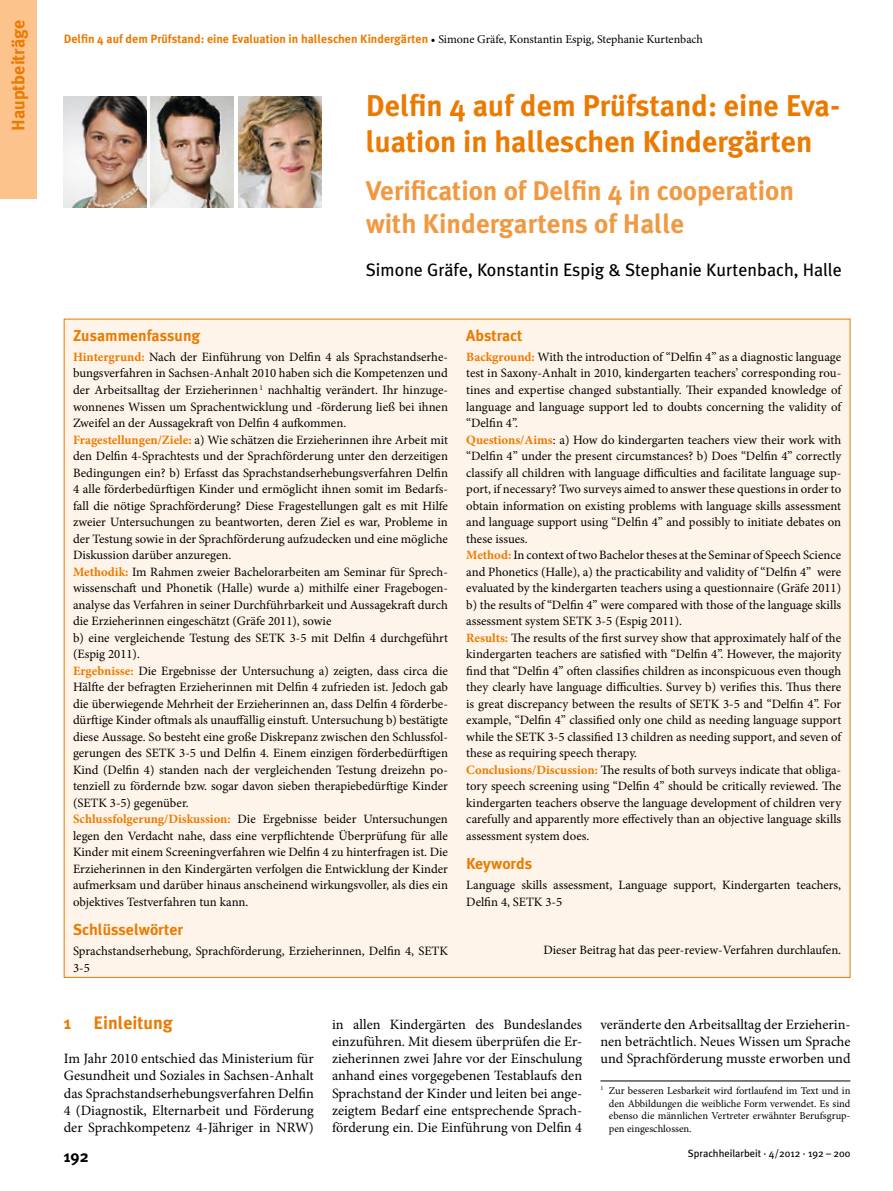
<style>
.page{position:relative;width:893px;height:1191px;background:#fff}
.page>*{position:absolute;margin:0;border:0;box-sizing:border-box;transform-origin:0 0}
.t1{font:700 30px/36px "Meta Plus";color:#eb7a00}
.t2{font:700 27px/32.4px "Meta Plus";color:#f19942}
.t3{font:18px "Meta Plus";color:#000}
.t4{font:700 18px "Meta Plus";color:#eb7a00}
.t5{font:700 16.5px "Meta Plus";color:#000}
.t6{font:700 15.75px "Meta Plus";color:#eb7a00}
.t7{font:14.25px/17.1px "Minion Pro";color:#000;text-align:justify}
.t8{font:12.75px/16.5px "Minion Pro";color:#000}
.t9{font:700 12px "Meta Plus";color:#eb7a00}
.t10{font:10.5px/12.6px "Minion Pro";color:#000;text-align:justify}
.t11{font:10.5px "Meta Plus";color:#000}
.s1{font-family:"Minion Pro";font-weight:400;color:#000}
.s2{font-weight:700;color:#eb7a00}
</style>
<div class="page">
<div style="left:0;top:0;width:36px;height:198px;background:#fcc38c"></div>
<div style="left:64px;top:319px;width:786px;height:658px;background:#fff4e9"></div>
<img style="left:64px;top:97px;width:83px;height:111px">
<img style="left:151px;top:97px;width:83px;height:111px">
<img style="left:238px;top:97px;width:83px;height:111px">
<hr style="left:600px;top:1080px;width:250px;height:1px;background:#000">
<h3 class="t4" style="left:8px;top:131px;width:113px;rotate:-90deg">Hauptbeiträge</h3>
<p class="t9" style="left:64px;top:32px;width:641px">Delfin 4 auf dem Prüfstand: eine Evaluation in halleschen Kindergärten <span class="s1">• Simone Gräfe, Konstantin Espig, Stephanie Kurtenbach</span></p>
<h1 class="t1" style="left:366px;top:87px;width:476px">Delfin 4 auf dem Prüfstand: eine Eva&shy;luation in halleschen Kindergärten</h1>
<h2 class="t2" style="left:366px;top:175px;width:430px">Verification of Delfin 4 in cooperation with Kindergartens of Halle</h2>
<h3 class="t3" style="left:366px;top:260px;width:478px">Simone Gräfe, Konstantin Espig &amp; Stephanie Kurtenbach, Halle</h3>
<p class="t6" style="left:73px;top:326px;width:129px">Zusammenfassung</p>
<p class="t8" style="left:73px;top:349px;width:376px"><span class="s2">Hintergrund:</span> Nach der Einführung von Delfin 4 als Sprachstandserhe&shy;bungsverfahren in Sachsen-Anhalt 2010 haben sich die Kompetenzen und der Arbeitsalltag der Erzieherinnen <sup>1</sup> nachhaltig verändert. Ihr hinzuge&shy;wonnenes Wissen um Sprachentwicklung und -förderung ließ bei ihnen Zweifel an der Aussagekraft von Delfin 4 aufkommen.<br><span class="s2">Fragestellungen/Ziele:</span> a) Wie schätzen die Erzieherinnen ihre Arbeit mit den Delfin 4-Sprachtests und der Sprachförderung unter den derzeitigen Bedingungen ein? b) Erfasst das Sprachstandserhebungsverfahren Delfin 4 alle förderbedürftigen Kinder und ermöglicht ihnen somit im Bedarfs&shy;fall die nötige Sprachförderung? Diese Fragestellungen galt es mit Hilfe zweier Untersuchungen zu beantworten, deren Ziel es war, Probleme in der Testung sowie in der Sprachförderung aufzudecken und eine mögliche Diskussion darüber anzuregen.<br><span class="s2">Methodik:</span> Im Rahmen zweier Bachelorarbeiten am Seminar für Sprech&shy;wissenschaft und Phonetik (Halle) wurde a) mithilfe einer Fragebogen&shy;analyse das Verfahren in seiner Durchführbarkeit und Aussagekraft durch die Erzieherinnen eingeschätzt (Gräfe 2011), sowie<br>b) eine vergleichende Testung des SETK 3-5 mit Delfin 4 durchgeführt (Espig 2011).<br><span class="s2">Ergebnisse:</span> Die Ergebnisse der Untersuchung a) zeigten, dass circa die Hälfte der befragten Erzieherinnen mit Delfin 4 zufrieden ist. Jedoch gab die überwiegende Mehrheit der Erzieherinnen an, dass Delfin 4 förderbe&shy;dürftige Kinder oftmals als unauffällig einstuft. Untersuchung b) bestätigte diese Aussage. So besteht eine große Diskrepanz zwischen den Schlussfol&shy;gerungen des SETK 3-5 und Delfin 4. Einem einzigen förderbedürftigen Kind (Delfin 4) standen nach der vergleichenden Testung dreizehn po&shy;tenziell zu fördernde bzw. sogar davon sieben therapiebedürftige Kinder (SETK 3-5) gegenüber.<br><span class="s2">Schlussfolgerung/Diskussion:</span> Die Ergebnisse beider Untersuchungen legen den Verdacht nahe, dass eine verpflichtende Überprüfung für alle Kinder mit einem Screeningverfahren wie Delfin 4 zu hinterfragen ist. Die Erzieherinnen in den Kindergärten verfolgen die Entwicklung der Kinder aufmerksam und darüber hinaus anscheinend wirkungsvoller, als dies ein objektives Testverfahren tun kann.</p>
<p class="t6" style="left:73px;top:920px;width:111px">Schlüsselwörter</p>
<p class="t8" style="left:73px;top:943px;width:376px">Sprachstandserhebung, Sprachförderung, Erzieherinnen, Delfin 4, SETK<br>3-5</p>
<p class="t6" style="left:466px;top:326px;width:58px">Abstract</p>
<p class="t8" style="left:466px;top:349px;width:376px"><span class="s2">Background:</span> With the introduction of “Delfin 4” as a diagnostic language test in Saxony-Anhalt in 2010, kindergarten teachers’ corresponding rou&shy;tines and expertise changed substantially. Their expanded knowledge of language and language support led to doubts concerning the validity of “Delfin 4”.<br><span class="s2">Questions/Aims</span>: a) How do kindergarten teachers view their work with “Delfin 4” under the present circumstances? b) Does “Delfin 4” correctly classify all children with language difficulties and facilitate language sup&shy;port, if necessary? Two surveys aimed to answer these questions in order to obtain information on existing problems with language skills assessment and language support using “Delfin 4” and possibly to initiate debates on these issues.<br><span class="s2">Method:</span> In context of two Bachelor theses at the Seminar of Speech Science and Phonetics (Halle), a) the practicability and validity of “Delfin 4” were evaluated by the kindergarten teachers using a questionnaire (Gräfe 2011) b) the results of “Delfin 4” were compared with those of the language skills assessment system SETK 3-5 (Espig 2011).<br><span class="s2">Results:</span> The results of the first survey show that approximately half of the kindergarten teachers are satisfied with “Delfin 4”. However, the majority find that “Delfin 4” often classifies children as inconspicuous even though they clearly have language difficulties. Survey b) verifies this. Thus there is great discrepancy between the results of SETK 3-5 and “Delfin 4”. For example, “Delfin 4” classified only one child as needing language support while the SETK 3-5 classified 13 children as needing support, and seven of these as requiring speech therapy.<br><span class="s2">Conclusions/Discussion:</span> The results of both surveys indicate that obliga&shy;tory speech screening using “Delfin 4” should be critically reviewed. The kindergarten teachers observe the language development of children very carefully and apparently more effectively than an objective language skills assessment system does.</p>
<p class="t6" style="left:466px;top:854px;width:67px">Keywords</p>
<p class="t8" style="left:466px;top:877px;width:376px">Language skills assessment, Language support, Kindergarten teachers,<br>Delfin 4, SETK 3-5</p>
<p class="t8" style="left:543px;top:941px;width:299px">Dieser Beitrag hat das peer-review-Verfahren durchlaufen.</p>
<h3 class="t4" style="left:64px;top:1012px;width:110px">1 Einleitung</h3>
<p class="t7" style="left:64px;top:1050px;width:252px">Im Jahr 2010 entschied das Ministerium für Gesundheit und Soziales in Sachsen-Anhalt das Sprachstandserhebungsverfahren Delfin 4 (Diagnostik, Elternarbeit und Förderung der Sprachkompetenz 4-Jähriger in NRW)</p>
<p class="t5" style="left:64px;top:1146px;width:27px">192</p>
<p class="t7" style="left:332px;top:1016px;width:252px">in allen Kindergärten des Bundeslandes einzuführen. Mit diesem überprüfen die Er&shy;zieherinnen zwei Jahre vor der Einschulung anhand eines vorgegebenen Testablaufs den Sprachstand der Kinder und leiten bei ange&shy;zeigtem Bedarf eine entsprechende Sprach&shy;förderung ein. Die Einführung von Delfin 4</p>
<p class="t7" style="left:600px;top:1016px;width:252px">veränderte den Arbeitsalltag der Erzieherin&shy;nen beträchtlich. Neues Wissen um Sprache und Sprachförderung musste erworben und</p>
<p class="t11" style="left:688px;top:1147px;width:164px">Sprachheilarbeit · 4/2012 · 192 – 200</p>
<p class="t10" style="left:609px;top:1084px;width:243px;text-indent:-8px"><sup>1</sup> Zur besseren Lesbarkeit wird fortlaufend im Text und in den Abbildungen die weibliche Form verwendet. Es sind ebenso die männlichen Vertreter erwähnter Berufsgrup&shy;pen eingeschlossen.</p>
</div>
